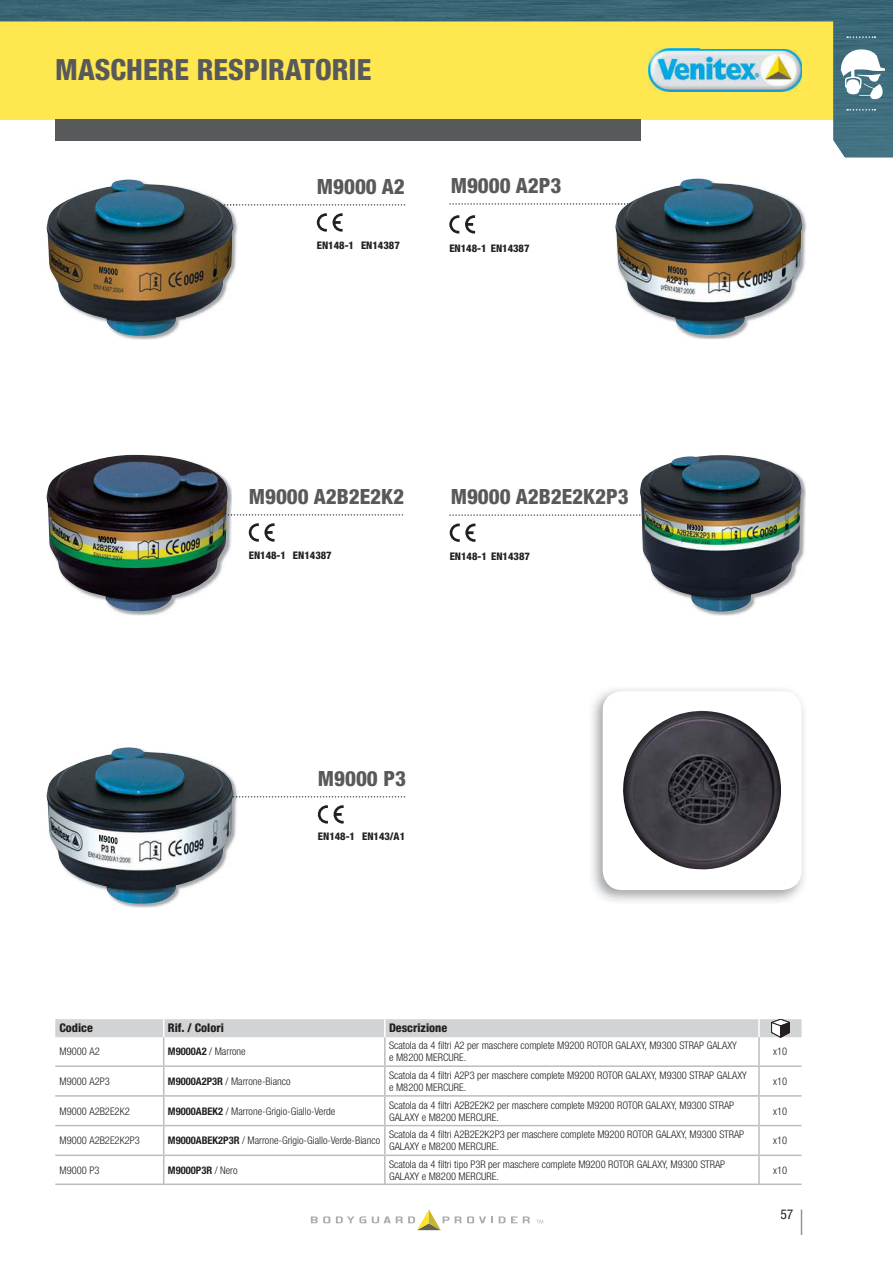
<style>
.page{position:relative;width:893px;height:1263px;background:#fff}
.page>*{position:absolute;margin:0;border:0;box-sizing:border-box;transform-origin:0 0}
.t1{font:800 condensed 29.25px "Helvetica Neue LTW1 G";color:#58595b}
.t2{font:800 condensed 21px "Helvetica Neue LTW1 G";color:#58595b}
.t3{font:condensed 13.5px "Helvetica Neue LTW1 G";color:#231f20}
.t4{font:800 condensed 12px "Helvetica Neue LTW1 G";color:#231f20}
.t5{font:300 condensed 10.5px/12px "Helvetica Neue LTW1 G";color:#231f20}
.t6{font:800 condensed 10.5px "Helvetica Neue LTW1 G";color:#231f20}
.t7{font:700 condensed 10.5px "Helvetica Neue LTW1 G";color:#231f20}
.s1{font-weight:700}
.s2{font-weight:300}
</style>
<div class="page">
<svg style="left:311px;top:1216px;width:19px;height:7px"></svg>
<svg style="left:336px;top:1216px;width:30px;height:7px"></svg>
<svg style="left:372px;top:1209px;width:77px;height:21px"></svg>
<svg style="left:455px;top:1216px;width:38px;height:7px"></svg>
<svg style="left:499px;top:1216px;width:6px;height:7px"></svg>
<svg style="left:511px;top:1216px;width:6px;height:7px"></svg>
<svg style="left:523px;top:1216px;width:7px;height:7px"></svg>
<svg style="left:536px;top:1220px;width:7px;height:3px"></svg>
<svg style="left:801px;top:1209px;width:1px;height:26px"></svg>
<svg style="left:0;top:24px;width:833px;height:117px;background:#fde85a"></svg>
<img style="left:0;top:0;width:893px;height:24px">
<img style="left:833px;top:23px;width:60px;height:134px">
<svg style="left:841px;top:49px;width:44px;height:51px"></svg>
<svg style="left:847px;top:109px;width:28px;height:2px"></svg>
<svg style="left:847px;top:36px;width:28px;height:2px"></svg>
<img style="left:648px;top:49px;width:154px;height:42px">
<img style="left:121px;top:179px;width:117px;height:161px">
<svg style="left:233px;top:204px;width:172px;height:2px"></svg>
<img style="left:47px;top:180px;width:186px;height:156px">
<img style="left:99px;top:266px;width:19px;height:9px">
<img style="left:687px;top:178px;width:120px;height:161px">
<svg style="left:449px;top:203px;width:165px;height:2px"></svg>
<img style="left:615px;top:179px;width:187px;height:156px">
<img style="left:668px;top:266px;width:18px;height:9px">
<img style="left:116px;top:482px;width:116px;height:133px">
<svg style="left:228px;top:514px;width:175px;height:2px"></svg>
<img style="left:47px;top:455px;width:181px;height:156px">
<img style="left:98px;top:536px;width:18px;height:8px">
<img style="left:701px;top:477px;width:105px;height:139px">
<svg style="left:449px;top:514px;width:191px;height:2px"></svg>
<img style="left:640px;top:455px;width:161px;height:156px">
<img style="left:687px;top:524px;width:16px;height:7px">
<img style="left:121px;top:780px;width:117px;height:128px">
<svg style="left:233px;top:796px;width:172px;height:1px"></svg>
<img style="left:47px;top:747px;width:186px;height:157px">
<img style="left:99px;top:835px;width:19px;height:9px">
<img style="left:592px;top:689px;width:212px;height:213px">
<div style="left:604px;top:693px;width:196px;height:195px;background:#fff;border-radius:18px"></div>
<img style="left:623px;top:711px;width:158px;height:158px">
<div style="left:603px;top:691px;width:198px;height:199px;border:3px solid #fff;border-radius:18px"></div>
<div style="left:55px;top:119px;width:586px;height:21px;background:#58595b"></div>
<svg style="left:317px;top:213px;width:10px;height:19px"></svg>
<svg style="left:333px;top:213px;width:10px;height:19px"></svg>
<svg style="left:249px;top:523px;width:26px;height:19px"></svg>
<svg style="left:450px;top:524px;width:25px;height:18px"></svg>
<svg style="left:318px;top:805px;width:10px;height:18px"></svg>
<svg style="left:334px;top:805px;width:10px;height:18px"></svg>
<svg style="left:449px;top:215px;width:10px;height:19px"></svg>
<svg style="left:465px;top:215px;width:10px;height:19px"></svg>
<svg style="left:55px;top:1019px;width:746px;height:164px"></svg>
<hr style="left:55px;top:1183px;width:746px;height:2px;background:#bbbdc0">
<p class="t1" style="left:55px;top:53px;width:318px">MASCHERE RESPIRATORIE</p>
<p class="t2" style="left:317px;top:175px;width:90px">M9000 A2</p>
<p class="t6" style="left:317px;top:239px;width:84px">EN148-1 EN14387</p>
<p class="t2" style="left:451px;top:174px;width:112px">M9000 A2P3</p>
<p class="t6" style="left:449px;top:242px;width:82px">EN148-1 EN14387</p>
<p class="t2" style="left:249px;top:485px;width:157px">M9000 A2B2E2K2</p>
<p class="t6" style="left:249px;top:549px;width:84px">EN148-1 EN14387</p>
<p class="t2" style="left:451px;top:485px;width:180px">M9000 A2B2E2K2P3</p>
<p class="t6" style="left:450px;top:550px;width:82px">EN148-1 EN14387</p>
<p class="t2" style="left:318px;top:767px;width:90px">M9000 P3</p>
<p class="t6" style="left:318px;top:831px;width:89px">EN148-1 EN143/A1</p>
<p class="t4" style="left:60px;top:1021px;width:35px">Codice</p>
<p class="t4" style="left:168px;top:1021px;width:58px">Rif. / Colori</p>
<p class="t4" style="left:389px;top:1021px;width:60px">Descrizione</p>
<p class="t5" style="left:60px;top:1046px;width:42px">M9000 A2</p>
<p class="t5" style="left:168px;top:1046px;width:79px"><span class="s1">M9000A2</span> / Marrone</p>
<p class="t5" style="left:389px;top:1040px;width:349px">Scatola da 4 filtri A2 per maschere complete M9200 ROTOR GALAXY, M9300 STRAP GALAXY e M8200 MERCURE.</p>
<p class="t5" style="left:773px;top:1046px;width:15px">x10</p>
<p class="t5" style="left:60px;top:1076px;width:52px">M9000 A2P3</p>
<p class="t5" style="left:168px;top:1076px;width:124px"><span class="s1">M9000A2P3R</span> / Marrone-Bianco</p>
<p class="t5" style="left:389px;top:1070px;width:359px">Scatola da 4 filtri A2P3 per maschere complete M9200 ROTOR GALAXY, M9300 STRAP GALAXY e M8200 MERCURE.</p>
<p class="t5" style="left:773px;top:1076px;width:15px">x10</p>
<p class="t5" style="left:60px;top:1106px;width:72px">M9000 A2B2E2K2</p>
<p class="t5" style="left:168px;top:1106px;width:169px"><span class="s1">M9000ABEK2</span> / Marrone-Grigio-Giallo-Verde</p>
<p class="t5" style="left:389px;top:1100px;width:347px">Scatola da 4 filtri A2B2E2K2 per maschere complete M9200 ROTOR GALAXY, M9300 STRAP<br>GALAXY e M8200 MERCURE.</p>
<p class="t5" style="left:773px;top:1106px;width:15px">x10</p>
<p class="t5" style="left:60px;top:1136px;width:82px">M9000 A2B2E2K2P3</p>
<p class="t5" style="left:168px;top:1136px;width:214px"><span class="s1">M9000ABEK2P3R</span> / Marrone-Grigio-Giallo-Verde-Bianco</p>
<p class="t5" style="left:389px;top:1130px;width:357px">Scatola da 4 filtri A2B2E2K2P3 per maschere complete M9200 ROTOR GALAXY, M9300 STRAP<br>GALAXY e M8200 MERCURE.</p>
<p class="t5" style="left:773px;top:1136px;width:15px">x10</p>
<p class="t5" style="left:60px;top:1165px;width:41px">M9000 P3</p>
<p class="t7" style="left:168px;top:1164px;width:71px">M9000P3R <span class="s2">/ Nero</span></p>
<p class="t5" style="left:389px;top:1159px;width:338px">Scatola da 4 filtri tipo P3R per maschere complete M9200 ROTOR GALAXY, M9300 STRAP<br>GALAXY e M8200 MERCURE.</p>
<p class="t5" style="left:773px;top:1165px;width:15px">x10</p>
<p class="t3" style="left:780px;top:1209px;width:14px">57</p>
</div>
